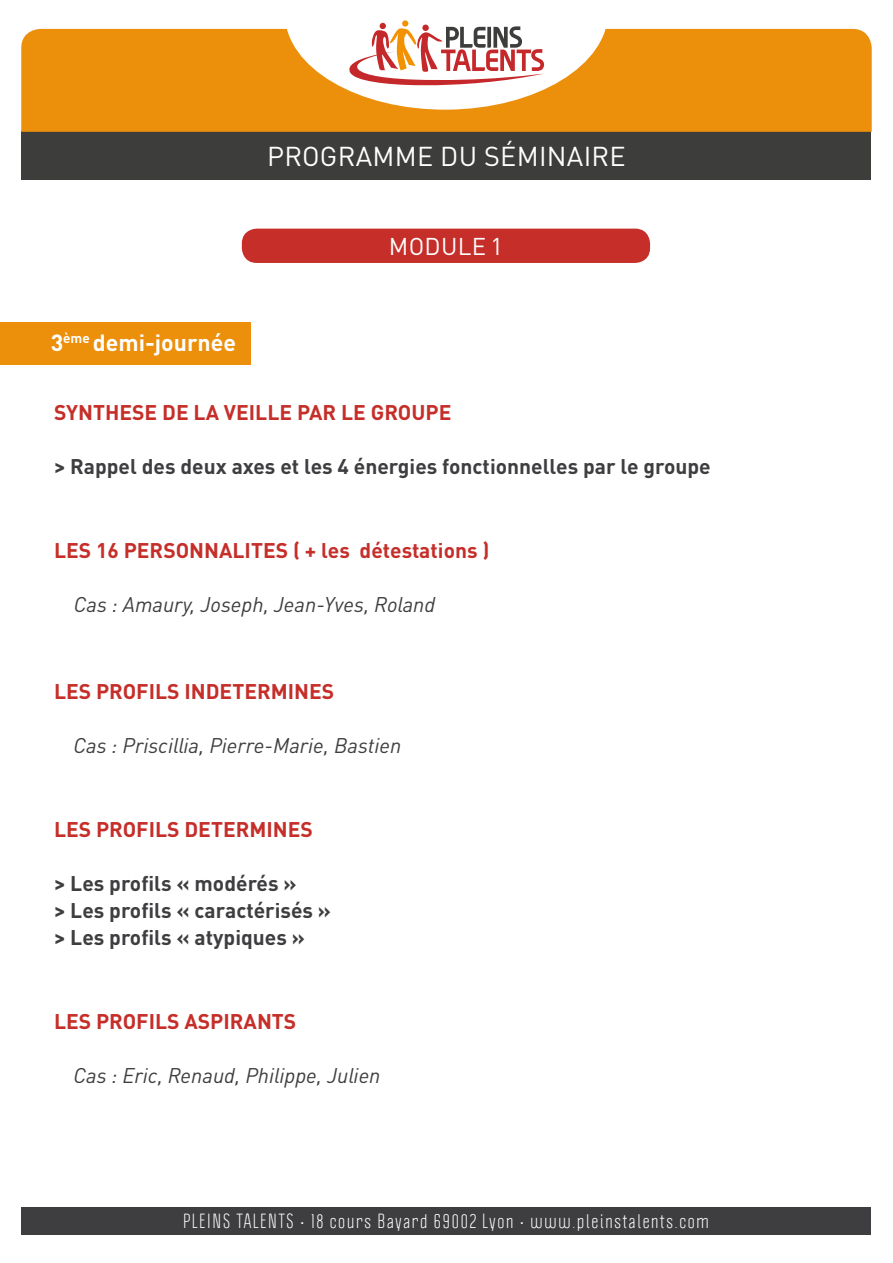
<style>
.page{position:relative;width:893px;height:1263px;background:#fff}
.page>*{position:absolute;margin:0;border:0;box-sizing:border-box;transform-origin:0 0}
.t1{font:27px "DIN Pro";letter-spacing:.01em;color:#fff}
.t2{font:24px "DIN Pro";letter-spacing:.01em;color:#fff}
.t3{font:700 23.1px "DIN Pro";color:#fff}
.t4{font:700 21px "DIN Pro";color:#c52e29}
.t5{font:700 21px "DIN Pro";color:#3e3e41}
.t6{font:italic 21px "DIN Pro";color:#3e3e41}
.t7{font:18px "Politica";letter-spacing:.1em;color:#fff}
</style>
<div class="page">
<div style="left:21px;top:132px;width:850px;height:48px;background:#3d3d3c"></div>
<div style="left:21px;top:29px;width:851px;height:103px;background:#ec8f0b"></div>
<div style="left:21px;top:1207px;width:850px;height:27px;background:#3e3e41"></div>
<svg style="left:284px;top:20px;width:324px;height:90px"></svg>
<div style="left:0;top:322px;width:251px;height:42px;background:#ec8f0b"></div>
<div style="left:242px;top:229px;width:408px;height:34px;background:#c52e29;border-radius:15px"></div>
<p class="t1" style="left:267px;top:135px;width:360px">PROGRAMME DU SÉMINAIRE</p>
<p class="t3" style="left:51px;top:323px;width:187px">3<sup>ème</sup> demi-journée</p>
<p class="t2" style="left:389px;top:227px;width:116px">MODULE 1</p>
<p class="t4" style="left:54px;top:395px;width:399px">SYNTHESE DE LA VEILLE PAR LE GROUPE</p>
<p class="t5" style="left:54px;top:449px;width:658px">&gt; Rappel des deux axes et les 4 énergies fonctionnelles par le groupe</p>
<p class="t4" style="left:54px;top:533px;width:437px">LES 16 PERSONNALITES ( + les détestations )</p>
<p class="t6" style="left:74px;top:588px;width:363px">Cas : Amaury, Joseph, Jean-Yves, Roland</p>
<p class="t4" style="left:54px;top:674px;width:282px">LES PROFILS INDETERMINES</p>
<p class="t6" style="left:73px;top:729px;width:329px">Cas : Priscillia, Pierre-Marie, Bastien</p>
<p class="t4" style="left:54px;top:812px;width:260px">LES PROFILS DETERMINES</p>
<p class="t5" style="left:54px;top:866px;width:244px">&gt; Les profils « modérés »</p>
<p class="t5" style="left:54px;top:893px;width:279px">&gt; Les profils « caractérisés »</p>
<p class="t5" style="left:54px;top:920px;width:252px">&gt; Les profils « atypiques »</p>
<p class="t4" style="left:54px;top:1004px;width:244px">LES PROFILS ASPIRANTS</p>
<p class="t6" style="left:73px;top:1059px;width:309px">Cas : Eric, Renaud, Philippe, Julien</p>
<p class="t7" style="left:183px;top:1209px;width:527px">PLEINS TALENTS • 18 cours Bayard 69002 Lyon • www.pleinstalents.com</p>
</div>
